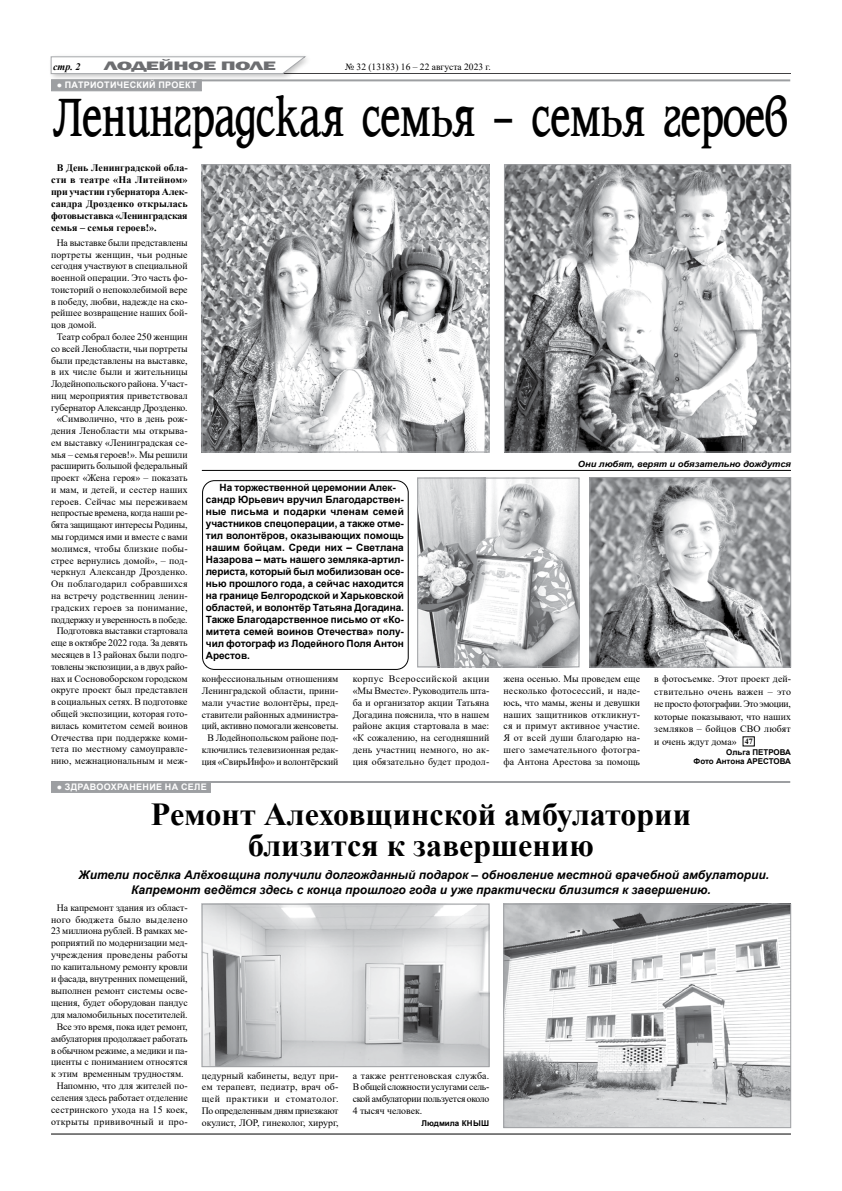
<style>
.page{position:relative;width:842px;height:1191px;background:#fff}
.page>*{position:absolute;margin:0;border:0;box-sizing:border-box;transform-origin:0 0}
.t1{font:700 61px "Cotlin";color:#000;scale:.79 1}
.t2{font:700 32px/31px "Times New Roman";color:#000;text-align:center}
.t3{font:800 12.6px "Franklin Gothic";letter-spacing:-.025em;color:#6d6e71;scale:1.79 1}
.t4{font:italic 700 12px/14.4px "Arial";color:#000;text-align:center}
.t5{font:700 10px/12px "Arial";letter-spacing:-.005em;color:#000}
.t6{font:700 10px/12px "Times New Roman";letter-spacing:-.015em;color:#000;text-align:justify}
.t7{font:italic 700 10px "Times New Roman";color:#000}
.t8{font:9.8px/11.8px "Times New Roman";letter-spacing:-.005em;color:#000;text-align:justify}
.t9{font:9.8px "Times New Roman";letter-spacing:.015em;color:#000}
.t10{font:9.8px "Times New Roman";letter-spacing:-.025em;color:#000}
.t11{font:9.8px "Times New Roman";letter-spacing:.02em;color:#000}
.t12{font:9.5px "Times New Roman";color:#000}
.t13{font:700 9px "Arial";letter-spacing:.035em;color:#fff}
.t14{font:italic 700 8.6px "Arial";color:#000;scale:1.08 1}
.t15{font:700 8px/9.6px "Arial";color:#000;text-align:right}
.t16{font:700 8px "Times New Roman";color:#000}
.s1{font-weight:400}
</style>
<div class="page">
<hr style="left:51px;top:1133px;width:740px;height:1px;background:#000">
<hr style="left:282px;top:73px;width:509px;height:1px;background:#414042">
<div style="left:48px;top:53px;width:264px;height:28px;background:#000;opacity:.25"></div>
<svg style="left:51px;top:57px;width:254px;height:17px"></svg>
<hr style="left:51px;top:79px;width:739px;height:2px;background:#9d9fa2">
<div style="left:51px;top:79px;width:151px;height:12px;background:#9d9fa2;border:1px solid #9d9fa2"></div>
<img style="left:505px;top:906px;width:284px;height:219px">
<div style="left:503px;top:904px;width:288px;height:223px;border:1px solid #9d9fa2"></div>
<img style="left:204px;top:906px;width:283px;height:159px">
<div style="left:202px;top:904px;width:287px;height:163px;border:1px solid #9d9fa2"></div>
<hr style="left:51px;top:781px;width:739px;height:2px;background:#9d9fa2">
<div style="left:51px;top:781px;width:160px;height:12px;background:#9d9fa2"></div>
<img style="left:419px;top:480px;width:158px;height:185px">
<div style="left:417px;top:478px;width:162px;height:189px;border:1px solid #9d9fa2"></div>
<img style="left:591px;top:479px;width:198px;height:186px">
<div style="left:589px;top:477px;width:202px;height:190px;border:1px solid #9d9fa2"></div>
<img style="left:506px;top:166px;width:283px;height:284px">
<div style="left:504px;top:164px;width:287px;height:288px;border:1px solid #9d9fa2"></div>
<img style="left:204px;top:166px;width:283px;height:284px">
<div style="left:202px;top:164px;width:287px;height:288px;border:1px solid #9d9fa2"></div>
<div style="left:202px;top:480px;width:207px;height:190px;border:1px solid #000;border-radius:12px"></div>
<hr style="left:202px;top:470px;width:589px;height:1px;background:#000">
<p class="t7" style="left:53px;top:60px;width:29px">стр. 2</p>
<p class="t3" style="left:104px;top:58px;width:97px">ЛОДЕЙНОЕ ПОЛЕ</p>
<p class="t12" style="left:345px;top:60px;width:147px">№ 32 (13183) 16 – 22 августа 2023 г.</p>
<p class="t13" style="left:57px;top:79px;width:141px"><span class="s1">●</span> ПАТРИОТИЧЕСКИЙ ПРОЕКТ</p>
<h1 class="t1" style="left:53px;top:88px;width:931px">Ленинградская семья – семья героев</h1>
<p class="t6" style="left:51px;top:162px;width:138px;text-indent:6px">В День Ленинградской обла&shy;сти в театре «На Литейном» при участии губернатора Алек&shy;сандра Дрозденко открылась фотовыставка «Ленинградская семья – семья героев!».</p>
<p class="t8" style="left:57px;top:236px;width:132px">На выставке были представлены</p>
<p class="t9" style="left:51px;top:247px;width:138px">портреты женщин, чьи родные</p>
<p class="t8" style="left:51px;top:260px;width:138px">сегодня участвуют в специальной</p>
<p class="t8" style="left:51px;top:272px;width:138px">военной операции. Это часть фо-</p>
<p class="t8" style="left:51px;top:283px;width:138px">тоисторий о непоколебимой вере</p>
<p class="t8" style="left:51px;top:295px;width:138px">в победу, любви, надежде на ско-</p>
<p class="t8" style="left:51px;top:307px;width:138px">рейшее возвращение наших бой-</p>
<p class="t8" style="left:51px;top:319px;width:47px">цов домой.</p>
<p class="t8" style="left:57px;top:330px;width:132px">Театр собрал более 250 женщин</p>
<p class="t8" style="left:51px;top:342px;width:138px">со всей Ленобласти, чьи портреты</p>
<p class="t8" style="left:51px;top:354px;width:138px">были представлены на выставке,</p>
<p class="t8" style="left:51px;top:366px;width:138px">в их числе были и жительницы</p>
<p class="t8" style="left:51px;top:377px;width:138px">Лодейнопольского района. Участ-</p>
<p class="t8" style="left:51px;top:389px;width:138px">ниц мероприятия приветствовал</p>
<p class="t8" style="left:51px;top:401px;width:138px">губернатор Александр Дрозденко.</p>
<p class="t8" style="left:57px;top:413px;width:132px">«Символично, что в день рож-</p>
<p class="t8" style="left:51px;top:424px;width:138px">дения Ленобласти мы открыва-</p>
<p class="t8" style="left:51px;top:436px;width:138px">ем выставку «Ленинградская се-</p>
<p class="t8" style="left:51px;top:448px;width:138px">мья – семья героев!». Мы решили</p>
<p class="t8" style="left:51px;top:460px;width:138px">расширить большой федеральный</p>
<p class="t8" style="left:51px;top:471px;width:138px">проект «Жена героя» – показать</p>
<p class="t8" style="left:51px;top:483px;width:138px">и мам, и детей, и сестер наших</p>
<p class="t8" style="left:51px;top:495px;width:138px">героев. Сейчас мы переживаем</p>
<p class="t10" style="left:51px;top:506px;width:138px">непростые времена, когда наши ре-</p>
<p class="t8" style="left:51px;top:519px;width:138px">бята защищают интересы Родины,</p>
<p class="t8" style="left:51px;top:530px;width:138px">мы гордимся ими и вместе с вами</p>
<p class="t9" style="left:51px;top:541px;width:138px">молимся, чтобы близкие побы-</p>
<p class="t8" style="left:51px;top:554px;width:138px">стрее вернулись домой», – под-</p>
<p class="t9" style="left:51px;top:565px;width:138px">черкнул Александр Дрозденко.</p>
<p class="t11" style="left:51px;top:577px;width:138px">Он поблагодарил собравшихся</p>
<p class="t8" style="left:51px;top:589px;width:138px">на встречу родственниц ленин-</p>
<p class="t9" style="left:51px;top:600px;width:138px">градских героев за понимание,</p>
<p class="t10" style="left:51px;top:612px;width:138px">поддержку и уверенность в победе.</p>
<p class="t8" style="left:57px;top:625px;width:132px">Подготовка выставки стартовала</p>
<p class="t8" style="left:51px;top:637px;width:138px">еще в октябре 2022 года. За девять</p>
<p class="t8" style="left:51px;top:648px;width:138px">месяцев в 13 районах были подго-</p>
<p class="t10" style="left:51px;top:659px;width:138px">товлены экспозиции, а в двух райо-</p>
<p class="t8" style="left:51px;top:672px;width:138px">нах и Сосновоборском городском</p>
<p class="t8" style="left:51px;top:684px;width:138px">округе проект был представлен</p>
<p class="t8" style="left:51px;top:696px;width:138px">в социальных сетях. В подготовке</p>
<p class="t8" style="left:51px;top:707px;width:138px">общей экспозиции, которая гото-</p>
<p class="t8" style="left:51px;top:719px;width:138px">вилась комитетом семей воинов</p>
<p class="t8" style="left:51px;top:731px;width:138px">Отечества при поддержке коми-</p>
<p class="t8" style="left:51px;top:743px;width:138px">тета по местному самоуправле-</p>
<p class="t8" style="left:51px;top:755px;width:138px">нию, межнациональным и меж-</p>
<p class="t14" style="left:578px;top:458px;width:199px">Они любят, верят и обязательно дождутся</p>
<p class="t5" style="left:206px;top:482px;width:200px;text-indent:14px">На торжественной церемонии Алек&shy;сандр Юрьевич вручил Благодарствен&shy;ные письма и подарки членам семей участников спецоперации, а также отме&shy;тил волонтёров, оказывающих помощь нашим бойцам. Среди них – Светлана Назарова – мать нашего земляка-артил&shy;лериста, который был мобилизован осе&shy;нью прошлого года, а сейчас находится на границе Белгородской и Харьковской областей, и волонтёр Татьяна Догадина.<br>Также Благодарственное письмо от «Ко&shy;митета семей воинов Отечества» полу&shy;чил фотограф из Лодейного Поля Антон Арестов.</p>
<p class="t8" style="left:202px;top:673px;width:138px;text-align:center">конфессиональным отношениям<br>Ленинградской области, прини&shy;мали участие волонтёры, пред&shy;ставители районных администра&shy;ций, активно помогали женсоветы.<br>В Лодейнопольском районе под&shy;ключились телевизионная редак&shy;ция «СвирьИнфо» и волонтёрский</p>
<p class="t8" style="left:353px;top:673px;width:138px">корпус Всероссийской акции «Мы Вместе». Руководитель шта&shy;ба и организатор акции Татьяна Догадина пояснила, что в нашем районе акция стартовала в мае: «К сожалению, на сегодняшний день участниц немного, но ак&shy;ция обязательно будет продол-</p>
<p class="t8" style="left:503px;top:673px;width:138px">жена осенью. Мы проведем еще несколько фотосессий, и наде&shy;юсь, что мамы, жены и девушки наших защитников откликнут&shy;ся и примут активное участие.<br>Я от всей души благодарю на&shy;шего замечательного фотогра&shy;фа Антона Арестова за помощь</p>
<p class="t8" style="left:654px;top:672px;width:138px;line-height:12.5px">в фотосъемке. Этот проект дей&shy;ствительно очень важен – это не просто фотографии. Это эмоции, которые показывают, что наших земляков – бойцов СВО любят и очень ждут дома»</p>
<p class="t16" style="left:745px;top:735px;width:9px">47</p>
<p class="t15" style="left:694px;top:747px;width:99px">Ольга ПЕТРОВА<br>Фото Антона АРЕСТОВА</p>
<p class="t13" style="left:57px;top:780px;width:152px"><span class="s1">●</span> ЗДРАВООХРАНЕНИЕ НА СЕЛЕ</p>
<h2 class="t2" style="left:151px;top:797px;width:542px">Ремонт Алеховщинской амбулатории близится к завершению</h2>
<p class="t4" style="left:79px;top:868px;width:692px">Жители посёлка Алёховщина получили долгожданный подарок – обновление местной врачебной амбулатории.<br>Капремонт ведётся здесь с конца прошлого года и уже практически близится к завершению.</p>
<p class="t8" style="left:51px;top:901px;width:138px;text-align:center">На капремонт здания из област&shy;ного бюджета было выделено<br>23 миллиона рублей. В рамках ме&shy;роприятий по модернизации мед&shy;учреждения проведены работы по капитальному ремонту кровли и фасада, внутренних помещений, выполнен ремонт системы осве&shy;щения, будет оборудован пандус для маломобильных посетителей.<br>Все это время, пока идет ремонт, амбулатория продолжает работать в обычном режиме, а медики и па&shy;циенты с пониманием относятся к этим временным трудностям.<br>Напомню, что для жителей по&shy;селения здесь работает отделение сестринского ухода на 15 коек, открыты прививочный и про-</p>
<p class="t8" style="left:202px;top:1069px;width:138px">цедурный кабинеты, ведут при&shy;ем терапевт, педиатр, врач об&shy;щей практики и стоматолог.<br>По определенным дням приезжают окулист, ЛОР, гинеколог, хирург,</p>
<p class="t8" style="left:353px;top:1069px;width:138px">а также рентгеновская служба.<br>В общей сложности услугами сель&shy;ской амбулатории пользуется около 4 тысяч человек.</p>
<p class="t15" style="left:422px;top:1118px;width:69px">Людмила КНЫШ</p>
</div>
